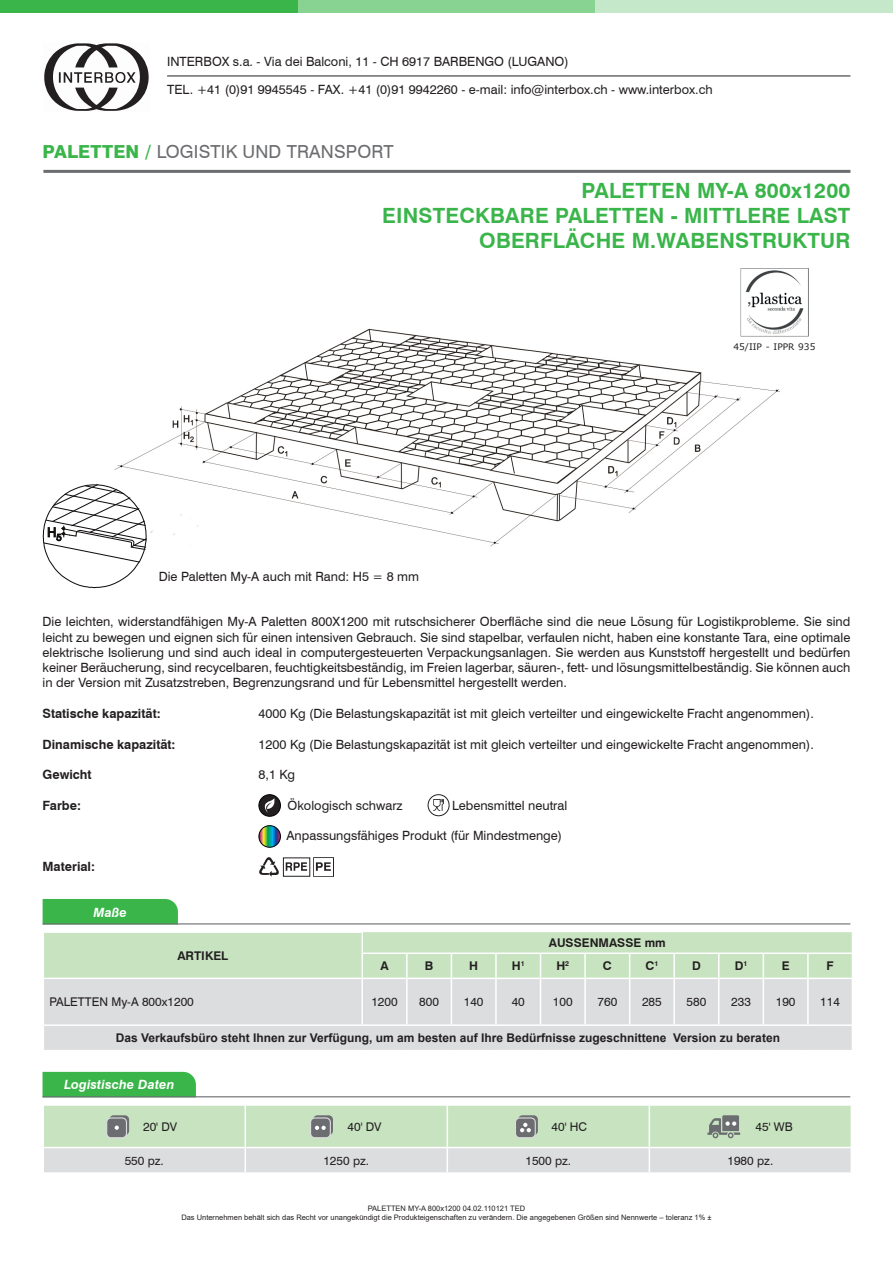
<style>
.page{position:relative;width:893px;height:1263px;background:#fff}
.page>*{position:absolute;margin:0;border:0;box-sizing:border-box;transform-origin:0 0}
.t1{font:700 21px/25.2px "Swiss 721 BT";letter-spacing:.01em;color:#3ab54a;text-align:right}
.t2{font:18px "Swiss 721 BT";letter-spacing:.01em;color:#6c6d70}
.t3{font:12.75px/15.3px "Swiss 721 BT";color:#231f20;text-align:justify}
.t4{font:700 12.75px "Swiss 721 BT";color:#231f20}
.t5{font:italic 700 12.75px "Swiss 721 BT";letter-spacing:.01em;color:#fff}
.t6{font:12px "Swiss 721 BT";color:#231f20}
.t7{font:700 12px "Arial";color:#231f20}
.t8{font:700 12px "Swiss 721 BT";color:#231f20}
.t9{font:9px "Verdana";color:#231f20}
.t10{font:7.5px/9px "Arial";color:#231f20;text-align:center}
.s1{font-weight:800;color:#3ab54a}
</style>
<div class="page">
<div style="left:0;top:0;width:298px;height:13px;background:#3ab54a"></div>
<div style="left:298px;top:0;width:297px;height:13px;background:#88d292"></div>
<div style="left:595px;top:0;width:298px;height:13px;background:#c4e8c9"></div>
<hr style="left:43px;top:170px;width:807px;height:3px;background:#6c6d70">
<div style="left:44px;top:979px;width:808px;height:71px;background:#dcdddf"></div>
<hr style="left:43px;top:1024px;width:319px;height:2px;background:#fff">
<hr style="left:362px;top:1024px;width:45px;height:2px;background:#fff">
<hr style="left:407px;top:1024px;width:44px;height:2px;background:#fff">
<hr style="left:451px;top:1024px;width:45px;height:2px;background:#fff">
<hr style="left:496px;top:1024px;width:44px;height:2px;background:#fff">
<hr style="left:540px;top:1024px;width:45px;height:2px;background:#fff">
<hr style="left:585px;top:1024px;width:45px;height:2px;background:#fff">
<hr style="left:630px;top:1024px;width:44px;height:2px;background:#fff">
<hr style="left:674px;top:1024px;width:45px;height:2px;background:#fff">
<hr style="left:719px;top:1024px;width:44px;height:2px;background:#fff">
<hr style="left:763px;top:1024px;width:45px;height:2px;background:#fff">
<hr style="left:808px;top:1024px;width:45px;height:2px;background:#fff">
<hr style="left:361px;top:979px;width:2px;height:45px;background:#fff">
<hr style="left:406px;top:979px;width:2px;height:45px;background:#fff">
<hr style="left:451px;top:979px;width:1px;height:45px;background:#fff">
<hr style="left:495px;top:979px;width:2px;height:45px;background:#fff">
<hr style="left:540px;top:979px;width:1px;height:45px;background:#fff">
<hr style="left:584px;top:979px;width:2px;height:45px;background:#fff">
<hr style="left:629px;top:979px;width:1px;height:45px;background:#fff">
<hr style="left:673px;top:979px;width:2px;height:45px;background:#fff">
<hr style="left:718px;top:979px;width:1px;height:45px;background:#fff">
<hr style="left:763px;top:979px;width:1px;height:45px;background:#fff">
<hr style="left:807px;top:979px;width:2px;height:45px;background:#fff">
<svg style="left:44px;top:932px;width:808px;height:46px;background:#c9e4c2"></svg>
<hr style="left:361px;top:954px;width:2px;height:23px;background:#fff">
<hr style="left:43px;top:977px;width:319px;height:2px;background:#fff">
<div style="left:43px;top:899px;width:135px;height:24px;background:#3ab54a"></div>
<hr style="left:43px;top:923px;width:807px;height:1px;background:#6c6d70">
<div style="left:43px;top:1072px;width:153px;height:24px;background:#3ab54a"></div>
<hr style="left:43px;top:1096px;width:807px;height:1px;background:#6c6d70">
<svg style="left:44px;top:1105px;width:807px;height:68px;background:#cedecb"></svg>
<img style="left:114px;top:328px;width:673px;height:219px">
<img style="left:740px;top:268px;width:68px;height:68px">
<svg style="left:42px;top:483px;width:106px;height:106px"></svg>
<img style="left:260px;top:857px;width:18px;height:20px">
<img style="left:285px;top:862px;width:23px;height:9px">
<div style="left:283px;top:857px;width:27px;height:20px;border:1px solid #231f20"></div>
<img style="left:314px;top:857px;width:19px;height:20px">
<svg style="left:434px;top:800px;width:10px;height:11px"></svg>
<div style="left:428px;top:794px;width:21px;height:22px;border:1px solid #231f20;border-radius:50%"></div>
<div style="left:259px;top:795px;width:21px;height:21px;background:#231f20;border-radius:50%"></div>
<div style="left:259px;top:794px;width:22px;height:22px;border:1px solid #000;border-radius:50%"></div>
<svg style="left:264px;top:798px;width:11px;height:15px"></svg>
<svg style="left:259px;top:826px;width:21px;height:21px"></svg>
<div style="left:259px;top:825px;width:22px;height:22px;border:1px solid #000;border-radius:50%"></div>
<svg style="left:44px;top:43px;width:105px;height:68px"></svg>
<hr style="left:167px;top:76px;width:683px;height:1px;background:#231f20">
<p class="t3" style="left:167px;top:54px;width:403px">INTERBOX s.a. - Via dei Balconi, 11 - CH 6917 BARBENGO (LUGANO)</p>
<p class="t3" style="left:167px;top:82px;width:547px">TEL. +41 (0)91 9945545 - FAX. +41 (0)91 9942260 - e-mail: info@interbox.ch - www.interbox.ch</p>
<h2 class="t2" style="left:43px;top:141px;width:353px"><span class="s1">PALETTEN /</span> LOGISTIK UND TRANSPORT</h2>
<h1 class="t1" style="left:382px;top:178px;width:470px">PALETTEN MY-A 800x1200<br>EINSTECKBARE PALETTEN - MITTLERE LAST<br>OBERFLÄCHE M.WABENSTRUKTUR</h1>
<p class="t9" style="left:733px;top:340px;width:83px">45/IIP - IPPR 935</p>
<p class="t3" style="left:159px;top:569px;width:262px">Die Paletten My-A auch mit Rand: H5 = 8 mm</p>
<p class="t3" style="left:43px;top:614px;width:809px">Die leichten, widerstandfähigen My-A Paletten 800X1200 mit rutschsicherer Oberfläche sind die neue Lösung für Logistikprobleme. Sie sind leicht zu bewegen und eignen sich für einen intensiven Gebrauch. Sie sind stapelbar, verfaulen nicht, haben eine konstante Tara, eine optimale elektrische Isolierung und sind auch ideal in computergesteuerten Verpackungsanlagen. Sie werden aus Kunststoff hergestellt und bedürfen keiner Beräucherung, sind recycelbaren, feuchtigkeitsbeständig, im Freien lagerbar, säuren-, fett- und lösungsmittelbeständig. Sie können auch in der Version mit Zusatzstreben, Begrenzungsrand und für Lebensmittel hergestellt werden.</p>
<p class="t4" style="left:43px;top:706px;width:120px">Statische kapazität:</p>
<p class="t3" style="left:259px;top:706px;width:557px">4000 Kg (Die Belastungskapazität ist mit gleich verteilter und eingewickelte Fracht angenommen).</p>
<p class="t4" style="left:43px;top:736px;width:135px">Dinamische kapazität:</p>
<p class="t3" style="left:259px;top:736px;width:557px">1200 Kg (Die Belastungskapazität ist mit gleich verteilter und eingewickelte Fracht angenommen).</p>
<p class="t4" style="left:43px;top:767px;width:51px">Gewicht</p>
<p class="t3" style="left:259px;top:767px;width:38px">8,1 Kg</p>
<p class="t4" style="left:43px;top:798px;width:40px">Farbe:</p>
<p class="t3" style="left:288px;top:797px;width:117px">Ökologisch schwarz</p>
<p class="t3" style="left:452px;top:797px;width:117px">Lebensmittel neutral</p>
<p class="t3" style="left:286px;top:828px;width:277px">Anpassungsfähiges Produkt (für Mindestmenge)</p>
<p class="t4" style="left:43px;top:859px;width:54px">Material:</p>
<p class="t5" style="left:93px;top:904px;width:35px">Maße</p>
<p class="t8" style="left:177px;top:948px;width:52px">ARTIKEL</p>
<p class="t8" style="left:549px;top:936px;width:118px">AUSSENMASSE mm</p>
<p class="t8" style="left:380px;top:959px;width:10px">A</p>
<p class="t8" style="left:425px;top:959px;width:10px">B</p>
<p class="t8" style="left:469px;top:959px;width:10px">H</p>
<p class="t8" style="left:512px;top:959px;width:14px">H<sup>1</sup></p>
<p class="t8" style="left:556px;top:959px;width:14px">H<sup>2</sup></p>
<p class="t8" style="left:603px;top:959px;width:10px">C</p>
<p class="t8" style="left:645px;top:959px;width:14px">C<sup>1</sup></p>
<p class="t8" style="left:692px;top:959px;width:10px">D</p>
<p class="t8" style="left:735px;top:959px;width:14px">D<sup>1</sup></p>
<p class="t8" style="left:782px;top:959px;width:9px">E</p>
<p class="t8" style="left:827px;top:959px;width:9px">F</p>
<p class="t6" style="left:49px;top:995px;width:146px">PALETTEN My-A 800x1200</p>
<p class="t6" style="left:371px;top:995px;width:28px">1200</p>
<p class="t6" style="left:419px;top:995px;width:21px">800</p>
<p class="t6" style="left:464px;top:995px;width:21px">140</p>
<p class="t6" style="left:512px;top:995px;width:15px">40</p>
<p class="t6" style="left:553px;top:995px;width:21px">100</p>
<p class="t6" style="left:597px;top:995px;width:21px">760</p>
<p class="t6" style="left:642px;top:995px;width:21px">285</p>
<p class="t6" style="left:687px;top:995px;width:21px">580</p>
<p class="t6" style="left:731px;top:995px;width:21px">233</p>
<p class="t6" style="left:776px;top:995px;width:21px">190</p>
<p class="t6" style="left:820px;top:995px;width:21px">114</p>
<p class="t7" style="left:116px;top:1029px;width:666px">Das Verkaufsbüro steht Ihnen zur Verfügung, um am besten auf Ihre Bedürfnisse zugeschnittene Version zu beraten</p>
<p class="t5" style="left:64px;top:1077px;width:112px">Logistische Daten</p>
<p class="t6" style="left:143px;top:1120px;width:36px">20' DV</p>
<p class="t6" style="left:347px;top:1120px;width:36px">40' DV</p>
<p class="t6" style="left:551px;top:1120px;width:37px">40' HC</p>
<p class="t6" style="left:756px;top:1120px;width:39px">45' WB</p>
<p class="t6" style="left:125px;top:1153px;width:41px">550 pz.</p>
<p class="t6" style="left:323px;top:1153px;width:47px">1250 pz.</p>
<p class="t6" style="left:525px;top:1153px;width:47px">1500 pz.</p>
<p class="t6" style="left:727px;top:1153px;width:47px">1980 pz.</p>
<p class="t10" style="left:181px;top:1204px;width:532px">PALETTEN MY-A 800x1200 04.02.110121 TED<br>Das Unternehmen behält sich das Recht vor unangekündigt die Produkteigenschaften zu verändern. Die angegebenen Größen sind Nennwerte – toleranz 1% ±</p>
</div>
